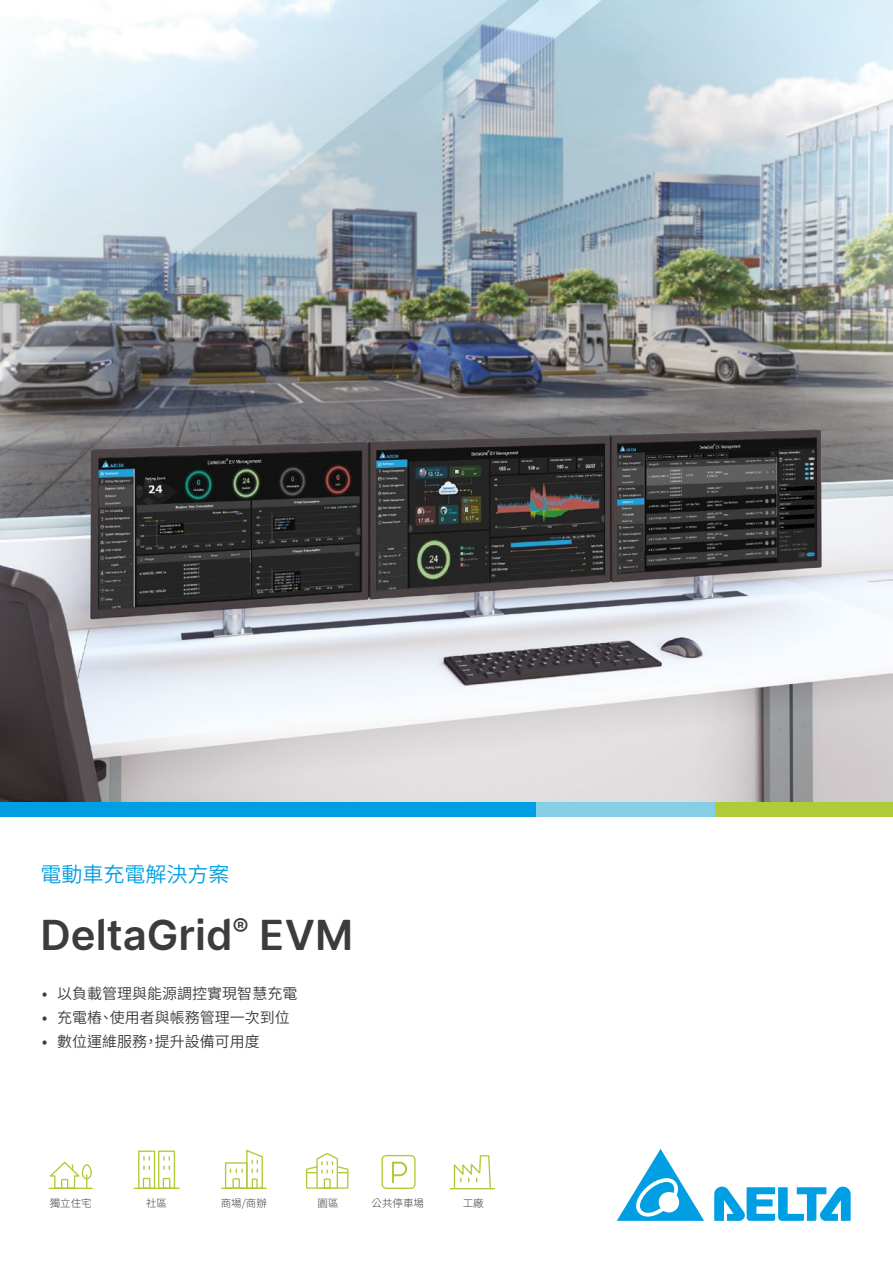
<style>
.page{position:relative;width:893px;height:1263px;background:#fff}
.page>*{position:absolute;margin:0;border:0;box-sizing:border-box;transform-origin:0 0}
.t1{font:600 42px "Delta Sans";color:#3c3c3b}
.t2{font:600 21px "Noto Sans CJ Ktc";color:#009fe3}
.t3{font:600 15px "Noto Sans CJ Ktc";color:#3c3c3b}
.t4{font:300 10.5px "Noto Sans CJ Ktc";color:#3c3c3b}
.s1{font-family:"Delta Sans";font-weight:300}
</style>
<div class="page">
<hr style="left:450px;top:1188px;width:44px;height:1px;background:#afcb37">
<svg style="left:453px;top:1155px;width:39px;height:35px"></svg>
<hr style="left:392px;top:1162px;width:2px;height:21px;background:#afcb37">
<svg style="left:394px;top:1162px;width:13px;height:14px"></svg>
<div style="left:382px;top:1155px;width:34px;height:34px;border:1px solid #afcb37;border-radius:4px"></div>
<div style="left:225px;top:1162px;width:23px;height:27px;border:1px solid #afcb37"></div>
<svg style="left:230px;top:1150px;width:33px;height:37px"></svg>
<hr style="left:221px;top:1187px;width:45px;height:2px;background:#afcb37">
<svg style="left:48px;top:1161px;width:45px;height:28px"></svg>
<hr style="left:55px;top:1187px;width:20px;height:2px;background:#afcb37">
<div style="left:138px;top:1150px;width:17px;height:39px;border:1px solid #afcb37"></div>
<div style="left:143px;top:1178px;width:7px;height:11px;border:1px solid #afcb37"></div>
<div style="left:158px;top:1150px;width:17px;height:39px;border:1px solid #afcb37"></div>
<div style="left:163px;top:1178px;width:7px;height:11px;border:1px solid #afcb37"></div>
<svg style="left:163px;top:1157px;width:7px;height:3px"></svg>
<svg style="left:163px;top:1166px;width:7px;height:3px"></svg>
<svg style="left:143px;top:1157px;width:7px;height:3px"></svg>
<svg style="left:143px;top:1166px;width:7px;height:3px"></svg>
<hr style="left:134px;top:1187px;width:45px;height:2px;background:#afcb37">
<svg style="left:306px;top:1153px;width:42px;height:36px"></svg>
<img style="left:0;top:0;width:893px;height:802px">
<svg style="left:714px;top:1186px;width:137px;height:35px"></svg>
<svg style="left:617px;top:1149px;width:87px;height:72px"></svg>
<div style="left:0;top:802px;width:536px;height:14px;background:#009fe3"></div>
<div style="left:714px;top:802px;width:179px;height:14px;background:#afcb37"></div>
<div style="left:536px;top:802px;width:178px;height:14px;background:#85cee4"></div>
<h2 class="t2" style="left:40px;top:862px;width:190px">電動車充電解決方案</h2>
<h1 class="t1" style="left:40px;top:903px;width:314px">DeltaGrid<sup>®</sup> EVM</h1>
<p class="t3" style="left:40px;top:985px;width:258px"><span class="s1">•</span> 以負載管理與能源調控實現智慧充電</p>
<p class="t3" style="left:40px;top:1009px;width:251px"><span class="s1">•</span> 充電樁、使用者與帳務管理一次到位</p>
<p class="t3" style="left:40px;top:1033px;width:221px"><span class="s1">•</span> 數位運維服務，提升設備可用度</p>
<p class="t4" style="left:50px;top:1197px;width:43px">獨立住宅</p>
<p class="t4" style="left:146px;top:1197px;width:22px">社區</p>
<p class="t4" style="left:221px;top:1197px;width:48px">商場/商辦</p>
<p class="t4" style="left:318px;top:1197px;width:22px">園區</p>
<p class="t4" style="left:372px;top:1197px;width:54px">公共停車場</p>
<p class="t4" style="left:463px;top:1197px;width:22px">工廠</p>
</div>
